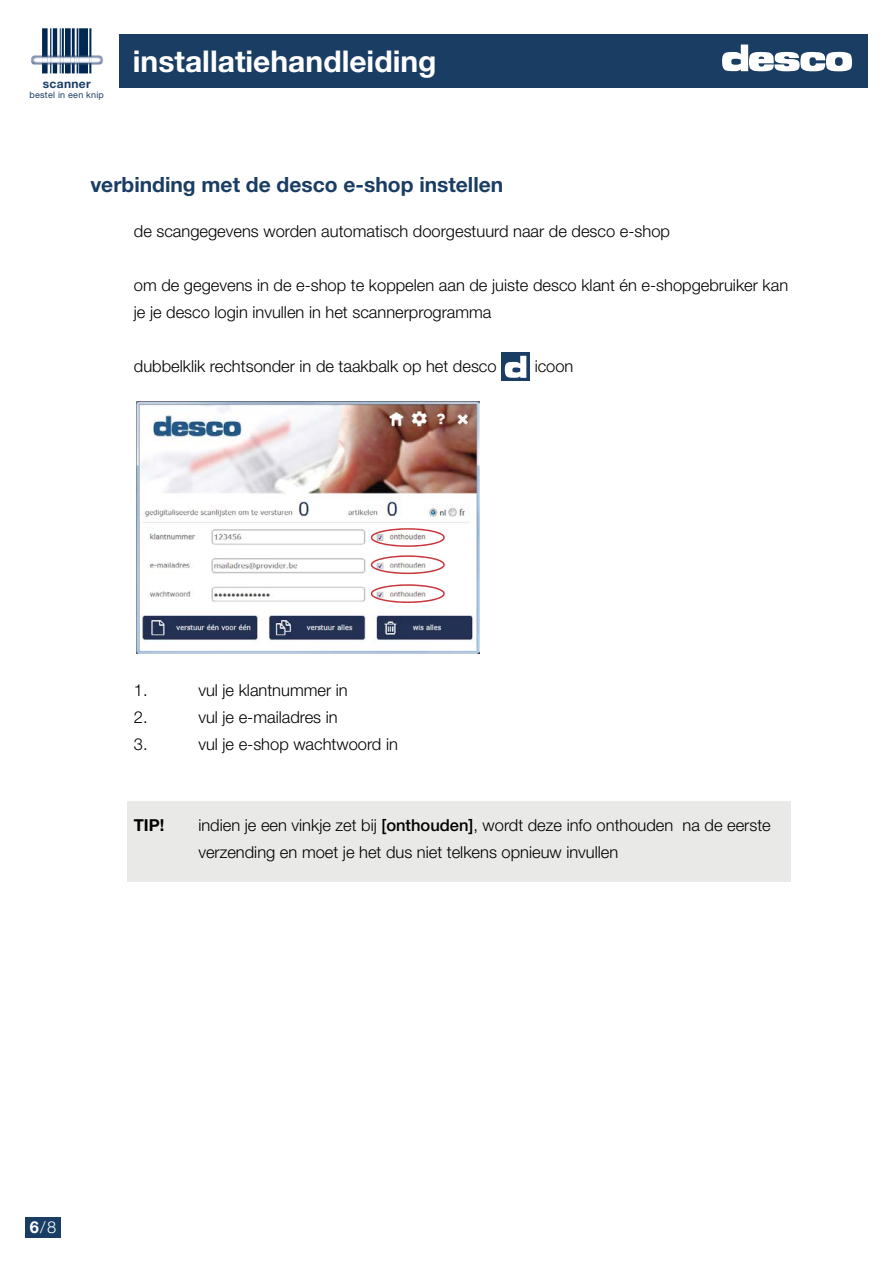
<style>
.page{position:relative;width:893px;height:1263px;background:#fff}
.page>*{position:absolute;margin:0;border:0;box-sizing:border-box;transform-origin:0 0}
.t1{font:700 30px "Helvetica Neue LT Std";color:#fff}
.t2{font:700 21px "Helvetica Neue LT Std";color:#1a3d64}
.t3{font:300 16.5px/27px "Helvetica Neue LT Std";color:#000}
.t4{font:700 16.5px "Helvetica Neue LT Std";color:#000}
.t5{font:300 16.5px "Helvetica Neue LT Std";color:#fff}
.t6{font:700 12px "Helvetica Neue LT Std";letter-spacing:.025em;color:#1a3d64}
.t7{font:9px "Helvetica Neue LT Std";letter-spacing:.025em;color:#1a3d64}
.s1{font-weight:500}
.s2{font-weight:700}
</style>
<div class="page">
<div style="left:119px;top:34px;width:748px;height:53px;background:#1a3d64"></div>
<svg style="left:722px;top:45px;width:130px;height:26px"></svg>
<div style="left:26px;top:1217px;width:35px;height:20px;background:#1a3d64"></div>
<hr style="left:50px;top:28px;width:1px;height:45px;background:#002853">
<hr style="left:53px;top:28px;width:4px;height:45px;background:#002853">
<div style="left:65px;top:28px;width:6px;height:45px;background:#002853"></div>
<hr style="left:72px;top:28px;width:3px;height:45px;background:#002853">
<hr style="left:60px;top:28px;width:1px;height:45px;background:#002853">
<div style="left:79px;top:28px;width:9px;height:45px;background:#002853"></div>
<hr style="left:77px;top:28px;width:1px;height:45px;background:#002853">
<hr style="left:62px;top:28px;width:2px;height:45px;background:#002853">
<div style="left:42px;top:28px;width:6px;height:45px;background:#002853"></div>
<hr style="left:89px;top:28px;width:2px;height:45px;background:#002853">
<img style="left:31px;top:55px;width:71px;height:10px">
<img style="left:31px;top:56px;width:72px;height:7px">
<svg style="left:42px;top:55px;width:49px;height:10px"></svg>
<div style="left:128px;top:801px;width:663px;height:81px;background:#e9e9e8"></div>
<div style="left:501px;top:352px;width:29px;height:29px;background:#1a3d64"></div>
<svg style="left:505px;top:356px;width:21px;height:22px"></svg>
<img style="left:137px;top:401px;width:343px;height:253px">
<svg style="left:362px;top:528px;width:83px;height:82px"></svg>
<p class="t6" style="left:43px;top:77px;width:49px">scanner</p>
<p class="t7" style="left:30px;top:90px;width:76px">bestel in een knip</p>
<h1 class="t1" style="left:133px;top:43px;width:305px">installatiehandleiding</h1>
<p class="t2" style="left:90px;top:172px;width:414px">verbinding met de desco e-shop instellen</p>
<p class="t3" style="left:134px;top:217px;width:538px">de scangegevens worden automatisch doorgestuurd naar de desco e-shop</p>
<p class="t3" style="left:134px;top:271px;width:656px">om de gegevens in de e-shop te koppelen aan de juiste desco klant én e-shopgebruiker kan je je desco login invullen in het scannerprogramma</p>
<p class="t3" style="left:134px;top:352px;width:364px">dubbelklik rechtsonder in de taakbalk op het desco</p>
<p class="t3" style="left:535px;top:352px;width:40px">icoon</p>
<p class="t3" style="left:134px;top:676px;width:15px">1.</p>
<p class="t3" style="left:198px;top:676px;width:151px">vul je klantnummer in</p>
<p class="t3" style="left:134px;top:703px;width:15px">2.</p>
<p class="t3" style="left:198px;top:703px;width:141px">vul je e-mailadres in</p>
<p class="t3" style="left:134px;top:730px;width:15px">3.</p>
<p class="t3" style="left:198px;top:730px;width:201px">vul je e-shop wachtwoord in</p>
<p class="t4" style="left:134px;top:815px;width:32px">TIP!</p>
<p class="t3" style="left:198px;top:811px;width:574px">indien je een vinkje zet bij <span class="s1">[onthouden]</span>, wordt deze info onthouden na de eerste verzending en moet je het dus niet telkens opnieuw invullen</p>
<p class="t5" style="left:30px;top:1217px;width:28px"><span class="s2">6</span>/8</p>
</div>
